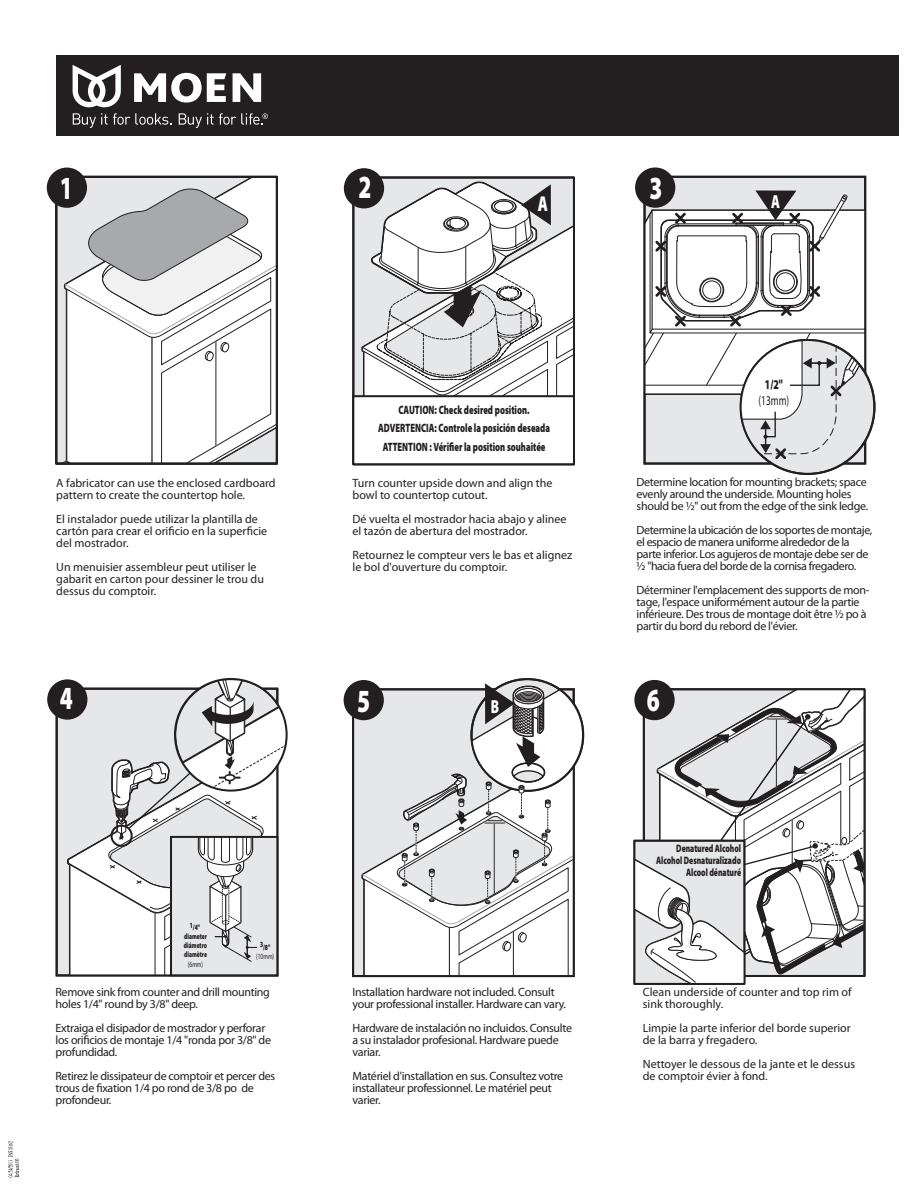
<style>
.page{position:relative;width:918px;height:1188px;background:#fff}
.page>*{position:absolute;margin:0;border:0;box-sizing:border-box;transform-origin:0 0}
.t1{font:900 32.4px "Myriad Pro";color:#fff;scale:.7 1}
.t2{font:900 18.9px "Myriad Pro";color:#fff;scale:.7 1}
.t3{font:13.5px "Myriad Pro";color:#231f20;scale:.7 1}
.t4{font:900 13.5px "Myriad Pro";color:#231f20;scale:.7 1}
.t5{font:900 12.15px/17.4px "Myriad Pro";color:#231f20;text-align:center;scale:.7 1}
.t6{font:12px/12px "Myriad Pro";letter-spacing:-.025em;color:#231f20}
.t7{font:12px/12px "Myriad Pro";color:#231f20}
.t8{font:900 10.8px/12.1px "Myriad Pro";color:#231f20;text-align:right;scale:.7 1}
.t9{font:900 7.8px/9.1px "Myriad Pro";color:#231f20;text-align:center;scale:.7 1}
.t10{font:7.8px "Myriad Pro";color:#231f20;scale:.7 1}
</style>
<div class="page">
<div style="left:56px;top:56px;width:842px;height:80px;background:#231f20"></div>
<svg style="left:73px;top:65px;width:48px;height:42px"></svg>
<svg style="left:134px;top:73px;width:92px;height:30px"></svg>
<svg style="left:233px;top:73px;width:28px;height:29px"></svg>
<svg style="left:73px;top:113px;width:99px;height:15px"></svg>
<svg style="left:179px;top:113px;width:89px;height:15px"></svg>
<svg style="left:58px;top:179px;width:217px;height:283px"></svg>
<div style="left:55px;top:176px;width:223px;height:289px;border:2px solid #231f20"></div>
<div style="left:47px;top:168px;width:40px;height:40px;background:#231f20;border-radius:50%"></div>
<div style="left:344px;top:168px;width:40px;height:40px;background:#231f20;border-radius:50%"></div>
<div style="left:352px;top:395px;width:223px;height:70px;border:2px solid #231f20"></div>
<div style="left:645px;top:177px;width:220px;height:287px;background:#e6e7e8"></div>
<div style="left:644px;top:176px;width:222px;height:289px;border:2px solid #231f20"></div>
<div style="left:635px;top:167px;width:40px;height:41px;background:#231f20;border-radius:50%"></div>
<svg style="left:741px;top:340px;width:134px;height:134px"></svg>
<svg style="left:645px;top:190px;width:229px;height:272px"></svg>
<div style="left:47px;top:679px;width:40px;height:41px;background:#231f20;border-radius:50%"></div>
<svg style="left:57px;top:679px;width:230px;height:296px"></svg>
<div style="left:174px;top:678px;width:114px;height:114px;border:2px solid #231f20;border-radius:50%"></div>
<div style="left:344px;top:680px;width:40px;height:40px;background:#231f20;border-radius:50%"></div>
<svg style="left:353px;top:679px;width:230px;height:297px"></svg>
<div style="left:634px;top:680px;width:41px;height:40px;background:#231f20;border-radius:50%"></div>
<svg style="left:634px;top:689px;width:230px;height:293px"></svg>
<div style="left:633px;top:840px;width:113px;height:145px;border:2px solid #231f20"></div>
<svg style="left:8px;top:1141px;width:11px;height:36px"></svg>
<svg style="left:353px;top:180px;width:221px;height:284px"></svg>
<h1 class="t1" style="left:60px;top:176px;width:20px">1</h1>
<h1 class="t1" style="left:359px;top:175px;width:20px">2</h1>
<h1 class="t1" style="left:650px;top:175px;width:20px">3</h1>
<h2 class="t2" style="left:771px;top:194px;width:14px">A</h2>
<p class="t7" style="left:56px;top:478px;width:221px">A fabricator can use the enclosed cardboard pattern to create the countertop hole.</p>
<p class="t7" style="left:56px;top:514px;width:213px">El instalador puede utilizar la plantilla de cartón para crear el orificio en la superficie del mostrador.</p>
<p class="t7" style="left:56px;top:562px;width:209px">Un menuisier assembleur peut utiliser le gabarit en carton pour dessiner le trou du dessus du comptoir.</p>
<p class="t5" style="left:378px;top:403px;width:247px">CAUTION: Check desired position.<br>ADVERTENCIA: Controle la posición deseada</p>
<p class="t5" style="left:383px;top:439px;width:234px">ATTENTION : Vérifier la position souhaitée</p>
<p class="t7" style="left:353px;top:478px;width:202px">Turn counter upside down and align the bowl to countertop cutout.</p>
<p class="t7" style="left:353px;top:514px;width:216px">Dé vuelta el mostrador hacia abajo y alinee el tazón de abertura del mostrador.</p>
<p class="t7" style="left:353px;top:550px;width:221px">Retournez le compteur vers le bas et alignez le bol d'ouverture du comptoir.</p>
<p class="t4" style="left:765px;top:379px;width:27px">1/2"</p>
<p class="t3" style="left:758px;top:393px;width:46px">(13mm)</p>
<p class="t6" style="left:637px;top:477px;width:233px">Determine location for mounting brackets; space evenly around the underside. Mounting holes should be ½" out from the edge of the sink ledge.</p>
<p class="t6" style="left:637px;top:525px;width:237px">Determine la ubicación de los soportes de montaje, el espacio de manera uniforme alrededor de la parte inferior. Los agujeros de montaje debe ser de ½ "hacia fuera del borde de la cornisa fregadero.</p>
<p class="t6" style="left:637px;top:585px;width:234px">Déterminer l'emplacement des supports de mon&shy;tage, l'espace uniformément autour de la partie inférieure. Des trous de montage doit être ½ po à partir du bord du rebord de l'évier.</p>
<h1 class="t1" style="left:60px;top:686px;width:20px">4</h1>
<p class="t9" style="left:184px;top:923px;width:35px">1/4" diameter diámetro diamètre</p>
<p class="t10" style="left:188px;top:959px;width:23px">(6mm)</p>
<p class="t9" style="left:260px;top:943px;width:16px">3/8"</p>
<p class="t10" style="left:256px;top:951px;width:27px">(10mm)</p>
<p class="t6" style="left:56px;top:987px;width:216px">Remove sink from counter and drill mounting holes 1/4" round by 3/8" deep.</p>
<p class="t6" style="left:56px;top:1023px;width:217px">Extraiga el disipador de mostrador y perforar los orificios de montaje 1/4 "ronda por 3/8" de profundidad.</p>
<p class="t6" style="left:56px;top:1071px;width:221px">Retirez le dissipateur de comptoir et percer des trous de fixation 1/4 po rond de 3/8 po de profondeur.</p>
<h1 class="t1" style="left:357px;top:689px;width:20px">5</h1>
<h2 class="t2" style="left:491px;top:699px;width:13px">B</h2>
<h1 class="t1" style="left:647px;top:688px;width:20px">6</h1>
<p class="t6" style="left:353px;top:987px;width:215px">Installation hardware not included. Consult your professional installer. Hardware can vary.</p>
<p class="t6" style="left:353px;top:1023px;width:221px">Hardware de instalación no incluidos. Consulte a su instalador profesional. Hardware puede variar.</p>
<p class="t6" style="left:353px;top:1071px;width:212px">Matériel d'installation en sus. Consultez votre installateur professionnel. Le matériel peut varier.</p>
<p class="t8" style="left:656px;top:843px;width:123px">Denatured Alcohol<br>Alcohol Desnaturalizado<br>Alcool dénaturé</p>
<p class="t7" style="left:643px;top:987px;width:210px">Clean underside of counter and top rim of sink thoroughly.</p>
<p class="t7" style="left:643px;top:1023px;width:209px">Limpie la parte inferior del borde superior de la barra y fregadero.</p>
<p class="t7" style="left:643px;top:1059px;width:214px">Nettoyer le dessous de la jante et le dessus de comptoir évier à fond.</p>
</div>
